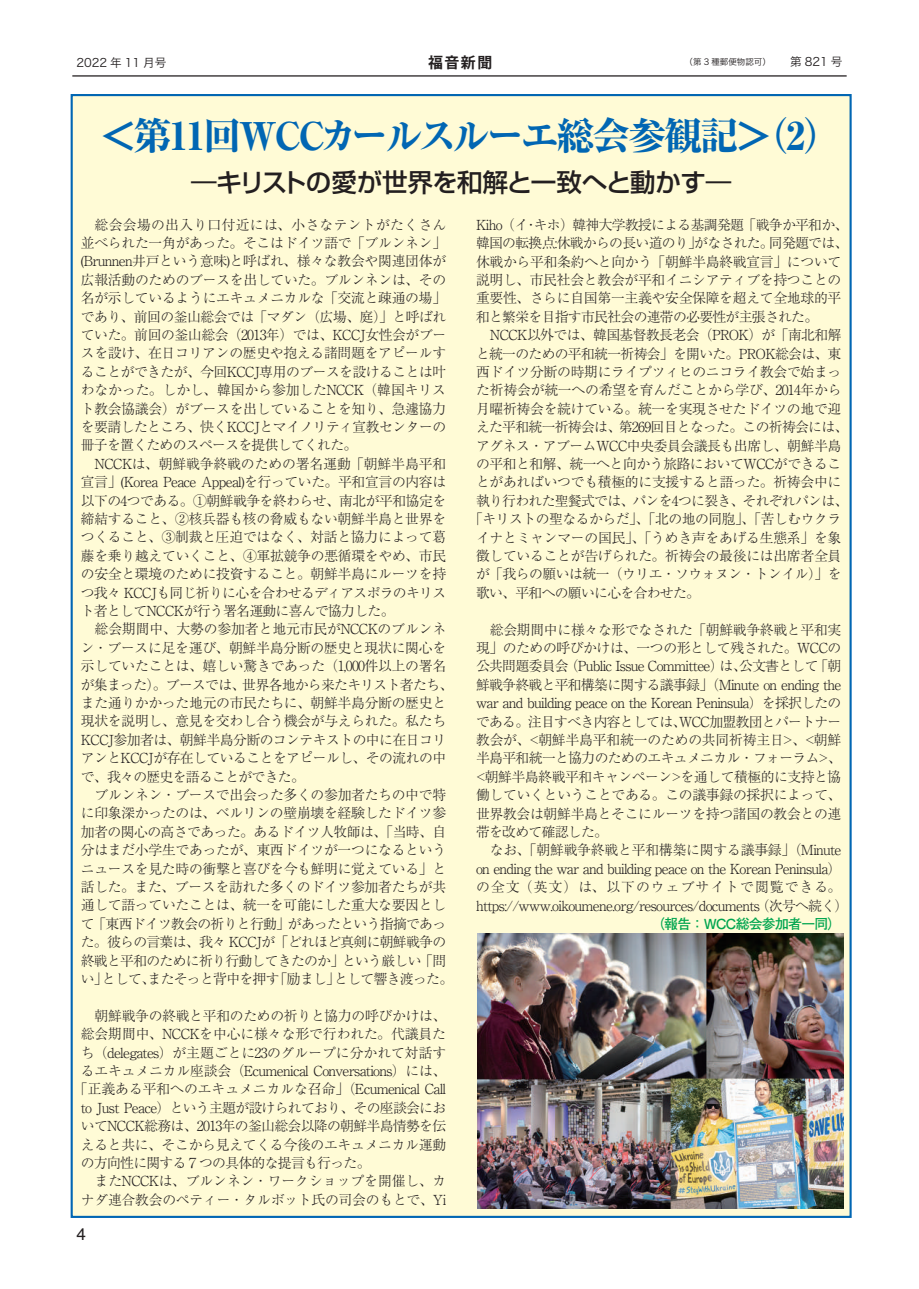
<style>
.page{position:relative;width:919px;height:1289px;background:#fff}
.page>*{position:absolute;margin:0;border:0;box-sizing:border-box;transform-origin:0 0}
.t1{font:800 38.25px "Ryumin Pro";letter-spacing:-.06em;color:#0166b3}
.t2{font:500 25.5px "Shin Go Pro";letter-spacing:-.03em;color:#231f20}
.t3{font:16.95px "Helvetica";color:#231f20}
.t4{font:700 14.85px "Koz Go Pro";color:#231f20}
.t5{font:300 13.8px/18.5px "Ryumin Pro";letter-spacing:-.035em;color:#231f20;text-align:justify}
.t6{font:300 13.8px "Ryumin Pro";letter-spacing:-.005em;color:#231f20}
.t7{font:300 13.8px "Ryumin Pro";letter-spacing:-.01em;color:#231f20}
.t8{font:300 13.8px "Ryumin Pro";letter-spacing:-.015em;color:#231f20}
.t9{font:700 13.8px "Futo Go B101 Pro";letter-spacing:-.05em;color:#00a54f}
.t10{font:11.7px "Hira Kaku Pro W3";color:#231f20}
.t11{font:8.55px "Hira Kaku Pro W3";color:#231f20}
.s1{font-size:11.7px}
</style>
<div class="page">
<hr style="left:72px;top:75px;width:774px;height:2px;background:#231f20">
<div style="left:71px;top:94px;width:780px;height:1123px;background:#fffbd6;border:2px solid #0166b3"></div>
<img style="left:477px;top:933px;width:366px;height:275px">
<p class="t10" style="left:77px;top:52px;width:91px">2022 年 11 月号</p>
<p class="t4" style="left:428px;top:53px;width:65px">福音新聞</p>
<p class="t11" style="left:684px;top:54px;width:159px">（第 3 種郵便物認可）<span class="s1">　　第 821 号</span></p>
<h1 class="t1" style="left:99px;top:105px;width:744px">＜第11回WCCカールスルーエ総会参観記＞（2）</h1>
<h2 class="t2" style="left:191px;top:161px;width:541px">―キリストの愛が世界を和解と一致へと動かす―</h2>
<p class="t5" style="left:81px;top:214px;width:367px;text-indent:14px">総会会場の出入り口付近には、小さなテントがたくさん並べられた一角があった。そこはドイツ語で「ブルンネン」(Brunnen井戸という意味)と呼ばれ、様々な教会や関連団体が広報活動のためのブースを出していた。ブルンネンは、その名が示しているようにエキュメニカルな「交流と疎通の場」であり、前回の釜山総会では「マダン（広場、庭）」と呼ばれていた。前回の釜山総会（2013年）では、KCCJ女性会がブースを設け、在日コリアンの歴史や抱える諸問題をアピールすることができたが、今回KCCJ専用のブースを設けることは叶わなかった。しかし、韓国から参加したNCCK（韓国キリスト教会協議会）がブースを出していることを知り、急遽協力を要請したところ、快くKCCJとマイノリティ宣教センターの冊子を置くためのスペースを提供してくれた。</p>
<p class="t5" style="left:81px;top:453px;width:367px;text-indent:14px">NCCKは、朝鮮戦争終戦のための署名運動「朝鮮半島平和宣言」(Korea Peace Appeal)を行っていた。平和宣言の内容は以下の4つである。①朝鮮戦争を終わらせ、南北が平和協定を締結すること、②核兵器も核の脅威もない朝鮮半島と世界をつくること、③制裁と圧迫ではなく、対話と協力によって葛藤を乗り越えていくこと、④軍拡競争の悪循環をやめ、市民の安全と環境のために投資すること。朝鮮半島にルーツを持つ我々 KCCJも同じ祈りに心を合わせるディアスポラのキリスト者としてNCCKが行う署名運動に喜んで協力した。</p>
<p class="t5" style="left:81px;top:619px;width:374px;text-align:left;text-indent:14px">総会期間中、大勢の参加者と地元市民がNCCKのブルンネン・ブースに足を運び、朝鮮半島分断の歴史と現状に関心を示していたことは、嬉しい驚きであった（1,000件以上の署名が集まった）。ブースでは、世界各地から来たキリスト者たち、また通りかかった地元の市民たちに、朝鮮半島分断の歴史と現状を説明し、意見を交わし合う機会が与えられた。私たち<br>KCCJ参加者は、朝鮮半島分断のコンテキストの中に在日コリアンとKCCJが存在していることをアピールし、その流れの中で、我々の歴史を語ることができた。</p>
<p class="t5" style="left:81px;top:784px;width:374px;text-align:center">ブルンネン・ブースで出会った多くの参加者たちの中で特<br>に印象深かったのは、ベルリンの壁崩壊を経験したドイツ参加者の関心の高さであった。あるドイツ人牧師は、「当時、自分はまだ小学生であったが、東西ドイツが一つになるというニュースを見た時の衝撃と喜びを今も鮮明に覚えている」と話した。また、ブースを訪れた多くのドイツ参加者たちが共通して語っていたことは、統一を可能にした重大な要因として「東西ドイツ教会の祈りと行動」があったという指摘であった。彼らの言葉は、我々 KCCJが「どれほど真剣に朝鮮戦争の終戦と平和のために祈り行動してきたのか」という厳しい「問い」として、またそっと背中を押す「励まし」として響き渡った。</p>
<p class="t5" style="left:95px;top:1005px;width:353px">朝鮮戦争の終戦と平和のための祈りと協力の呼びかけは、</p>
<p class="t6" style="left:81px;top:1023px;width:367px">総会期間中、NCCKを中心に様々な形で行われた。代議員た</p>
<p class="t6" style="left:81px;top:1041px;width:367px">ち（delegates）が主題ごとに23のグループに分かれて対話す</p>
<p class="t5" style="left:81px;top:1060px;width:367px">るエキュメニカル座談会（Ecumenical Conversations）には、</p>
<p class="t6" style="left:74px;top:1078px;width:373px">「正義ある平和へのエキュメニカルな召命」（Ecumenical Call</p>
<p class="t5" style="left:81px;top:1097px;width:367px">to Just Peace）という主題が設けられており、その座談会にお</p>
<p class="t5" style="left:81px;top:1115px;width:367px">いてNCCK総務は、2013年の釜山総会以降の朝鮮半島情勢を伝</p>
<p class="t5" style="left:81px;top:1134px;width:367px">えると共に、そこから見えてくる今後のエキュメニカル運動</p>
<p class="t5" style="left:81px;top:1152px;width:291px">の方向性に関する７つの具体的な提言も行った。</p>
<p class="t6" style="left:95px;top:1170px;width:353px">またNCCKは、ブルンネン・ワークショップを開催し、カ</p>
<p class="t8" style="left:81px;top:1188px;width:367px">ナダ連合教会のペティー・タルボット氏の司会のもとで、Yi</p>
<p class="t3" style="left:77px;top:1220px;width:11px">4</p>
<p class="t5" style="left:476px;top:214px;width:374px;text-align:left">Kiho（イ・キホ）韓神大学教授による基調発題「戦争か平和か、韓国の転換点:休戦からの長い道のり」がなされた。同発題では、休戦から平和条約へと向かう「朝鮮半島終戦宣言」について説明し、市民社会と教会が平和イニシアティブを持つことの重要性、さらに自国第一主義や安全保障を超えて全地球的平和と繁栄を目指す市民社会の連帯の必要性が主張された。</p>
<p class="t5" style="left:490px;top:324px;width:353px">NCCK以外では、韓国基督教長老会（PROK）が「南北和解</p>
<p class="t5" style="left:476px;top:343px;width:367px">と統一のための平和統一祈祷会」を開いた。PROK総会は、東</p>
<p class="t5" style="left:476px;top:361px;width:367px">西ドイツ分断の時期にライプツィヒのニコライ教会で始まっ</p>
<p class="t7" style="left:476px;top:379px;width:367px">た祈祷会が統一への希望を育んだことから学び、2014年から</p>
<p class="t5" style="left:476px;top:398px;width:367px">月曜祈祷会を続けている。統一を実現させたドイツの地で迎</p>
<p class="t5" style="left:476px;top:416px;width:374px">えた平和統一祈祷会は、第269回目となった。この祈祷会には、</p>
<p class="t5" style="left:476px;top:435px;width:367px">アグネス・アブームWCC中央委員会議長も出席し、朝鮮半島</p>
<p class="t5" style="left:476px;top:453px;width:367px">の平和と和解、統一へと向かう旅路においてWCCができるこ</p>
<p class="t5" style="left:476px;top:472px;width:367px">とがあればいつでも積極的に支援すると語った。祈祷会中に</p>
<p class="t5" style="left:476px;top:490px;width:374px">執り行われた聖餐式では、パンを4つに裂き、それぞれパンは、</p>
<p class="t5" style="left:469px;top:508px;width:374px">「キリストの聖なるからだ」、「北の地の同胞」、「苦しむウクラ</p>
<p class="t5" style="left:476px;top:527px;width:367px">イナとミャンマーの国民」、「うめき声をあげる生態系」を象</p>
<p class="t5" style="left:476px;top:545px;width:367px">徴していることが告げられた。祈祷会の最後には出席者全員</p>
<p class="t5" style="left:476px;top:564px;width:367px">が「我らの願いは統一（ウリエ・ソウォヌン・トンイル）」を</p>
<p class="t5" style="left:476px;top:582px;width:225px">歌い、平和への願いに心を合わせた。</p>
<p class="t5" style="left:476px;top:619px;width:367px;text-indent:14px">総会期間中に様々な形でなされた「朝鮮戦争終戦と平和実現」のための呼びかけは、一つの形として残された。WCCの公共問題委員会（Public Issue Committee）は、公文書として「朝鮮戦争終戦と平和構築に関する議事録」（Minute on ending the war and building peace on the Korean Peninsula）を採択したのである。注目すべき内容としては、WCC加盟教団とパートナー教会が、&lt;朝鮮半島平和統一のための共同祈祷主日&gt;、&lt;朝鮮半島平和統一と協力のためのエキュメニカル・フォーラム&gt;、&lt;朝鮮半島終戦平和キャンペーン&gt;を通して積極的に支持と協働していくということである。この議事録の採択によって、世界教会は朝鮮半島とそこにルーツを持つ諸国の教会との連帯を改めて確認した。</p>
<p class="t5" style="left:476px;top:839px;width:374px;text-align:center">なお、「朝鮮戦争終戦と平和構築に関する議事録」（Minute<br>on ending the war and building peace on the Korean Peninsula）の全文（英文）は、以下のウェブサイトで閲覧できる。https://www.oikoumene.org/resources/documents（次号へ続く）</p>
<p class="t9" style="left:651px;top:912px;width:192px">（報告：WCC総会参加者一同）</p>
</div>
